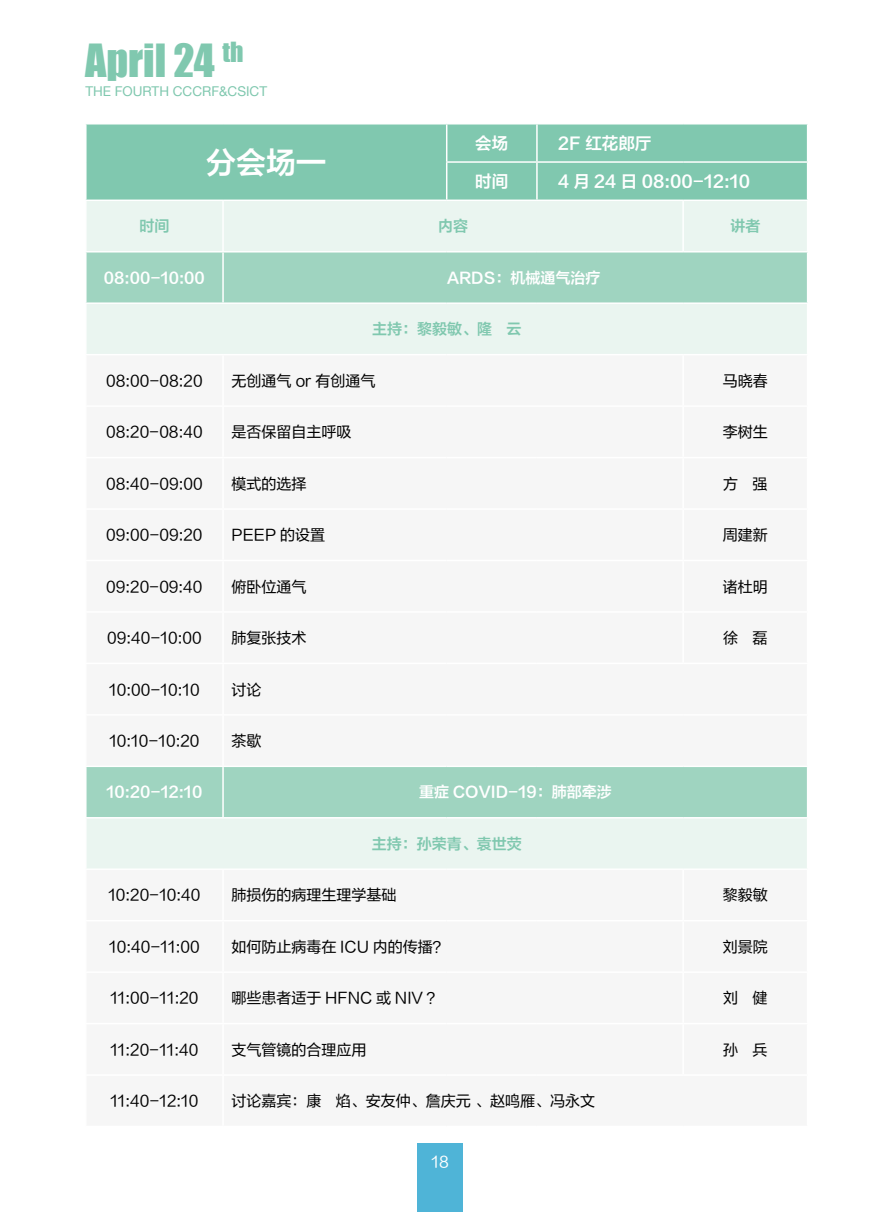
<style>
.page{position:relative;width:893px;height:1212px;background:#fff}
.page>*{position:absolute;margin:0;border:0;box-sizing:border-box;transform-origin:0 0}
.t1{font:42px "Impact";color:#80c8af}
.t2{font:30px "FZLTZCHJW GB1 0";color:#fff}
.t3{font:16.5px "FZLTZCHJW GB1 0";color:#fff}
.t4{font:15px "FZLTHJW GB1 0";color:#000}
.t5{font:15px "FZLTZCHJW GB1 0";color:#fff}
.t6{font:15px "FZLTZCHJW GB1 0";color:#80c8af}
.t7{font:15px "FZLTHJW GB1 0";color:#fff}
.t8{font:13.5px "Helvetica Neue";color:#80c8af}
</style>
<div class="page">
<div style="left:417px;top:1143px;width:46px;height:69px;background:#4fb4d7"></div>
<div style="left:87px;top:124px;width:720px;height:76px;background:#80c8af"></div>
<div style="left:87px;top:201px;width:720px;height:50px;background:#eaf5f0"></div>
<svg style="left:87px;top:252px;width:720px;height:102px;background:#c5e4d8"></svg>
<svg style="left:87px;top:767px;width:720px;height:101px;background:#c4e4d8"></svg>
<hr style="left:446px;top:124px;width:1px;height:37px;background:#fff">
<hr style="left:536px;top:124px;width:2px;height:37px;background:#fff">
<hr style="left:446px;top:161px;width:91px;height:2px;background:#fff">
<hr style="left:446px;top:163px;width:1px;height:37px;background:#fff">
<hr style="left:537px;top:161px;width:146px;height:2px;background:#fff">
<hr style="left:536px;top:163px;width:2px;height:37px;background:#fff">
<hr style="left:683px;top:161px;width:125px;height:2px;background:#fff">
<hr style="left:222px;top:201px;width:2px;height:50px;background:#fff">
<hr style="left:682px;top:201px;width:2px;height:50px;background:#fff">
<hr style="left:222px;top:252px;width:2px;height:50px;background:#fff">
<hr style="left:85px;top:302px;width:138px;height:2px;background:#fff">
<hr style="left:223px;top:302px;width:224px;height:2px;background:#fff">
<hr style="left:447px;top:302px;width:90px;height:2px;background:#fff">
<hr style="left:537px;top:302px;width:146px;height:2px;background:#fff">
<hr style="left:683px;top:302px;width:125px;height:2px;background:#fff">
<hr style="left:222px;top:767px;width:2px;height:50px;background:#fff">
<hr style="left:85px;top:817px;width:138px;height:1px;background:#fff">
<hr style="left:223px;top:817px;width:224px;height:1px;background:#fff">
<hr style="left:447px;top:817px;width:90px;height:1px;background:#fff">
<hr style="left:537px;top:817px;width:146px;height:1px;background:#fff">
<hr style="left:683px;top:817px;width:125px;height:1px;background:#fff">
<h1 class="t1" style="left:85px;top:28px;width:160px">April 24 <sup>th</sup></h1>
<p class="t8" style="left:85px;top:81px;width:183px">THE FOURTH CCCRF&amp;CSICT</p>
<h2 class="t2" style="left:206px;top:146px;width:121px">分会场一</h2>
<p class="t3" style="left:475px;top:134px;width:34px">会场</p>
<p class="t3" style="left:558px;top:134px;width:95px">2F 红花郎厅</p>
<p class="t3" style="left:475px;top:172px;width:34px">时间</p>
<p class="t3" style="left:558px;top:172px;width:193px">4 月 24 日 08:00-12:10</p>
<p class="t6" style="left:139px;top:218px;width:31px">时间</p>
<p class="t6" style="left:438px;top:218px;width:31px">内容</p>
<p class="t6" style="left:730px;top:218px;width:31px">讲者</p>
<p class="t5" style="left:104px;top:269px;width:102px">08:00-10:00</p>
<p class="t5" style="left:447px;top:269px;width:155px">ARDS：机械通气治疗</p>
<p class="t6" style="left:372px;top:321px;width:151px">主持：黎毅敏、隆 云</p>
<p class="t4" style="left:106px;top:372px;width:98px">08:00-08:20</p>
<p class="t4" style="left:232px;top:372px;width:145px">无创通气 or 有创通气</p>
<p class="t4" style="left:723px;top:372px;width:46px">马晓春</p>
<p class="t4" style="left:106px;top:424px;width:98px">08:20-08:40</p>
<p class="t4" style="left:232px;top:424px;width:121px">是否保留自主呼吸</p>
<p class="t4" style="left:723px;top:424px;width:46px">李树生</p>
<p class="t4" style="left:106px;top:475px;width:98px">08:40-09:00</p>
<p class="t4" style="left:232px;top:475px;width:76px">模式的选择</p>
<p class="t4" style="left:723px;top:475px;width:46px">方 强</p>
<p class="t4" style="left:106px;top:527px;width:98px">09:00-09:20</p>
<p class="t4" style="left:232px;top:527px;width:95px">PEEP 的设置</p>
<p class="t4" style="left:723px;top:527px;width:46px">周建新</p>
<p class="t4" style="left:106px;top:578px;width:98px">09:20-09:40</p>
<p class="t4" style="left:232px;top:578px;width:76px">俯卧位通气</p>
<p class="t4" style="left:723px;top:578px;width:46px">诸杜明</p>
<p class="t4" style="left:107px;top:630px;width:96px">09:40-10:00</p>
<p class="t4" style="left:232px;top:630px;width:76px">肺复张技术</p>
<p class="t4" style="left:723px;top:630px;width:46px">徐 磊</p>
<p class="t4" style="left:109px;top:681px;width:92px">10:00-10:10</p>
<p class="t4" style="left:232px;top:681px;width:31px">讨论</p>
<p class="t4" style="left:109px;top:732px;width:92px">10:10-10:20</p>
<p class="t4" style="left:232px;top:732px;width:31px">茶歇</p>
<p class="t5" style="left:107px;top:784px;width:97px">10:20-12:10</p>
<p class="t5" style="left:419px;top:784px;width:194px">重症 COVID-19：肺部牵涉</p>
<p class="t6" style="left:372px;top:835px;width:152px">主持：孙荣青、袁世荧</p>
<p class="t4" style="left:108px;top:887px;width:94px">10:20-10:40</p>
<p class="t4" style="left:232px;top:887px;width:167px">肺损伤的病理生理学基础</p>
<p class="t4" style="left:723px;top:887px;width:46px">黎毅敏</p>
<p class="t4" style="left:109px;top:938px;width:92px">10:40-11:00</p>
<p class="t4" style="left:232px;top:938px;width:218px">如何防止病毒在 ICU 内的传播？</p>
<p class="t4" style="left:723px;top:938px;width:46px">刘景院</p>
<p class="t4" style="left:110px;top:990px;width:90px">11:00-11:20</p>
<p class="t4" style="left:232px;top:990px;width:212px">哪些患者适于 HFNC 或 NIV ？</p>
<p class="t4" style="left:723px;top:990px;width:46px">刘 健</p>
<p class="t4" style="left:110px;top:1041px;width:90px">11:20-11:40</p>
<p class="t4" style="left:232px;top:1041px;width:136px">支气管镜的合理应用</p>
<p class="t4" style="left:723px;top:1041px;width:46px">孙 兵</p>
<p class="t4" style="left:110px;top:1093px;width:90px">11:40-12:10</p>
<p class="t4" style="left:232px;top:1093px;width:365px">讨论嘉宾：康 焰、安友仲、詹庆元 、赵鸣雁、冯永文</p>
<p class="t7" style="left:431px;top:1154px;width:19px">18</p>
</div>
